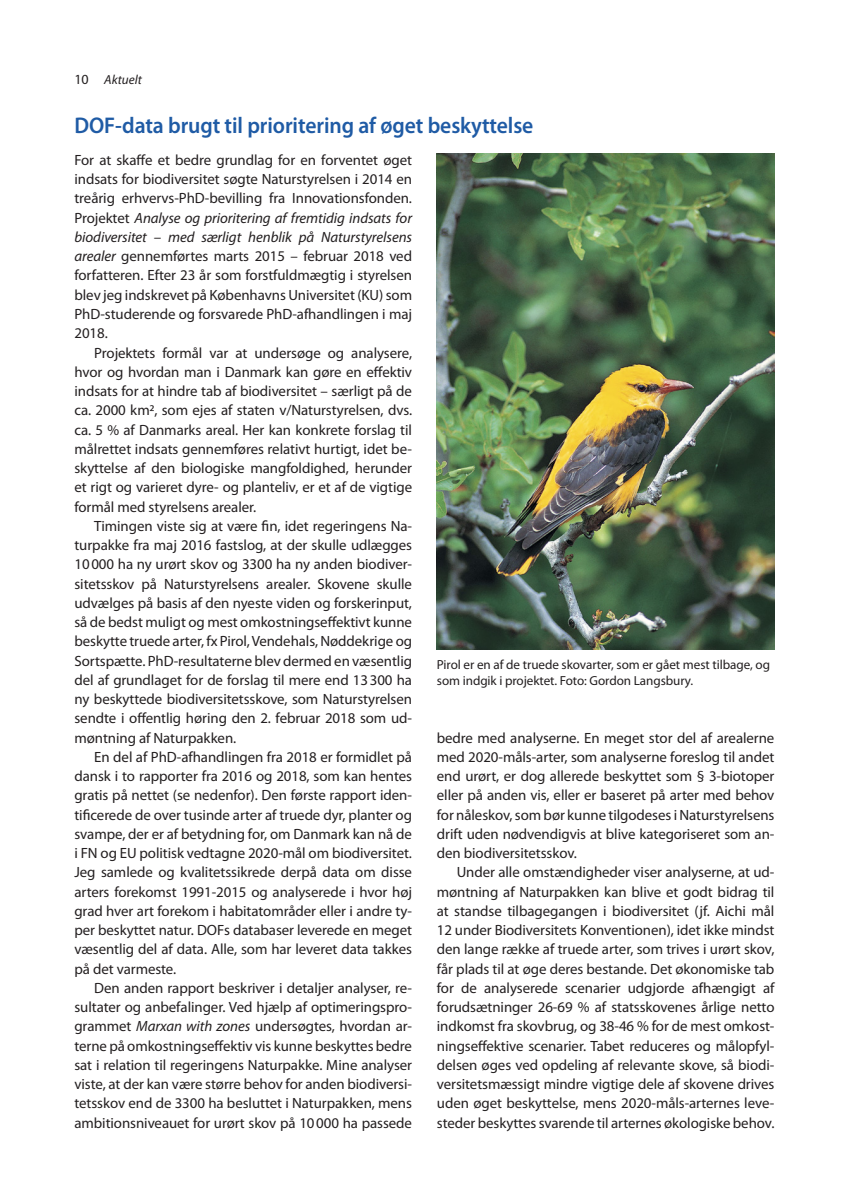
<style>
.page{position:relative;width:844px;height:1191px;background:#fff}
.page>*{position:absolute;margin:0;border:0;box-sizing:border-box;transform-origin:0 0}
.t1{font:600 22.75px "Myriad Pro";letter-spacing:-.005em;color:#1f5ba5;scale:.95 1}
.t2{font:14.88px/19.2px "Myriad Pro";letter-spacing:-.005em;color:#231f20;text-align:justify}
.t3{font:13.12px/15.8px "Myriad Pro";letter-spacing:-.005em;color:#231f20}
.t4{font:italic 13.12px "Myriad Pro";color:#231f20}
.s1{font-style:normal;font-size:14px}
.s2{font-style:italic}
</style>
<div class="page">
<img style="left:437px;top:153px;width:337px;height:496px">
<p class="t4" style="left:74px;top:72px;width:69px"><span class="s1">10</span> Aktuelt</p>
<h1 class="t1" style="left:74px;top:111px;width:484px">DOF-data brugt til prioritering af øget beskyttelse</h1>
<p class="t2" style="left:74px;top:150px;width:339px">For at skaffe et bedre grundlag for en forventet øget indsats for biodiversitet søgte Naturstyrelsen i 2014 en treårig erhvervs-PhD-bevilling fra Innovationsfonden.<br>Projektet <span class="s2">Analyse og prioritering af fremtidig indsats for biodiversitet – med særligt henblik på Naturstyrelsens arealer</span> gennemførtes marts 2015 – februar 2018 ved forfatteren. Efter 23 år som forstfuldmægtig i styrelsen blev jeg indskrevet på Københavns Universitet (KU) som PhD-studerende og forsvarede PhD-afhandlingen i maj 2018.</p>
<p class="t2" style="left:74px;top:343px;width:339px;text-indent:20px">Projektets formål var at undersøge og analysere, hvor og hvordan man i Danmark kan gøre en effektiv indsats for at hindre tab af biodiversitet – særligt på de ca. 2000 km2, som ejes af staten v/Naturstyrelsen, dvs. ca. 5 % af Danmarks areal. Her kan konkrete forslag til målrettet indsats gennemføres relativt hurtigt, idet be&shy;skyttelse af den biologiske mangfoldighed, herunder et rigt og varieret dyre- og planteliv, er et af de vigtige formål med styrelsens arealer.</p>
<p class="t2" style="left:74px;top:516px;width:339px;text-indent:20px">Timingen viste sig at være fin, idet regeringens Na&shy;turpakke fra maj 2016 fastslog, at der skulle udlægges 10000 ha ny urørt skov og 3300 ha ny anden biodiver&shy;sitetsskov på Naturstyrelsens arealer. Skovene skulle udvælges på basis af den nyeste viden og forskerinput, så de bedst muligt og mest omkostningseffektivt kunne beskytte truede arter, fx Pirol, Vendehals, Nøddekrige og Sortspætte. PhD-resultaterne blev dermed en væsentlig del af grundlaget for de forslag til mere end 13300 ha ny beskyttede biodiversitetsskove, som Naturstyrelsen sendte i offentlig høring den 2. februar 2018 som ud&shy;møntning af Naturpakken.</p>
<p class="t2" style="left:74px;top:747px;width:339px;text-indent:20px">En del af PhD-afhandlingen fra 2018 er formidlet på dansk i to rapporter fra 2016 og 2018, som kan hentes gratis på nettet (se nedenfor). Den første rapport iden&shy;tificerede de over tusinde arter af truede dyr, planter og svampe, der er af betydning for, om Danmark kan nå de i FN og EU politisk vedtagne 2020-mål om biodiversitet.<br>Jeg samlede og kvalitetssikrede derpå data om disse arters forekomst 1991-2015 og analyserede i hvor høj grad hver art forekom i habitatområder eller i andre ty&shy;per beskyttet natur. DOFs databaser leverede en meget væsentlig del af data. Alle, som har leveret data takkes på det varmeste.</p>
<p class="t2" style="left:74px;top:978px;width:339px;text-indent:20px">Den anden rapport beskriver i detaljer analyser, re&shy;sultater og anbefalinger. Ved hjælp af optimeringspro&shy;grammet <span class="s2">Marxan with zones</span> undersøgtes, hvordan ar&shy;terne på omkostningseffektiv vis kunne beskyttes bedre sat i relation til regeringens Naturpakke. Mine analyser viste, at der kan være større behov for anden biodiversi&shy;tetsskov end de 3300 ha besluttet i Naturpakken, mens ambitionsniveauet for urørt skov på 10000 ha passede</p>
<p class="t3" style="left:437px;top:656px;width:334px">Pirol er en af de truede skovarter, som er gået mest tilbage, og som indgik i projektet. Foto: Gordon Langsbury.</p>
<p class="t2" style="left:437px;top:727px;width:339px">bedre med analyserne. En meget stor del af arealerne med 2020-måls-arter, som analyserne foreslog til andet end urørt, er dog allerede beskyttet som § 3-biotoper eller på anden vis, eller er baseret på arter med behov for nåleskov, som bør kunne tilgodeses i Naturstyrelsens drift uden nødvendigvis at blive kategoriseret som an&shy;den biodiversitetsskov.</p>
<p class="t2" style="left:437px;top:862px;width:339px;text-indent:20px">Under alle omstændigheder viser analyserne, at ud&shy;møntning af Naturpakken kan blive et godt bidrag til at standse tilbagegangen i biodiversitet (jf. Aichi mål 12 under Biodiversitets Konventionen), idet ikke mindst den lange række af truede arter, som trives i urørt skov, får plads til at øge deres bestande. Det økonomiske tab for de analyserede scenarier udgjorde afhængigt af forudsætninger 26-69 % af statsskovenes årlige netto indkomst fra skovbrug, og 38-46 % for de mest omkost&shy;ningseffektive scenarier. Tabet reduceres og målopfyl&shy;delsen øges ved opdeling af relevante skove, så biodi&shy;versitetsmæssigt mindre vigtige dele af skovene drives uden øget beskyttelse, mens 2020-måls-arternes leve&shy;steder beskyttes svarende til arternes økologiske behov.</p>
</div>
